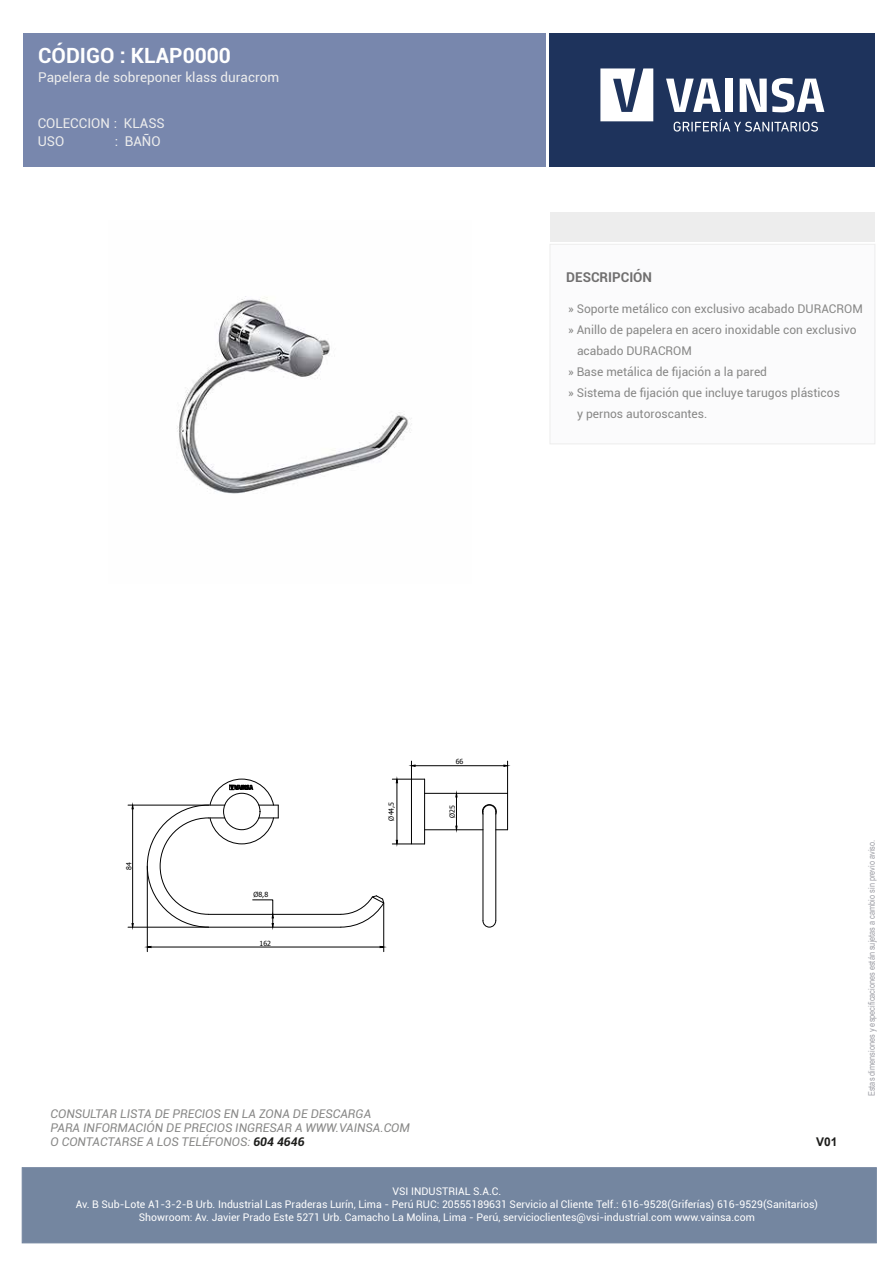
<style>
.page{position:relative;width:893px;height:1263px;background:#fff}
.page>*{position:absolute;margin:0;border:0;box-sizing:border-box;transform-origin:0 0}
.t1{font:700 21px "Roboto";color:#fff}
.t2{font:13.5px "Roboto";color:#ededed}
.t3{font:700 13.5px "Roboto";color:#706f6f}
.t4{font:12px "Roboto";color:#888887}
.t5{font:italic 12px/14.4px "Roboto";color:#888887}
.t6{font:700 12px "Arial";color:#1d1d1b}
.t7{font:10.5px/12.6px "Roboto";color:#fff;text-align:center}
.t8{font:9px "Arial Narrow";color:#9e9fa6}
.t9{font:7.05px "Tahoma";color:#000}
.s1{font-weight:700;color:#1d1d1b}
</style>
<div class="page">
<img style="left:177px;top:296px;width:235px;height:198px">
<div style="left:549px;top:34px;width:326px;height:133px;background:#1e335c"></div>
<svg style="left:600px;top:68px;width:53px;height:53px"></svg>
<svg style="left:666px;top:79px;width:55px;height:33px"></svg>
<div style="left:725px;top:79px;width:8px;height:33px;background:#fff"></div>
<svg style="left:740px;top:78px;width:84px;height:34px"></svg>
<svg style="left:674px;top:119px;width:144px;height:13px"></svg>
<div style="left:23px;top:34px;width:522px;height:133px;background:#7887ad"></div>
<div style="left:22px;top:1167px;width:854px;height:76px;background:#7486a0;border:1px solid #7486a0"></div>
<div style="left:550px;top:213px;width:325px;height:29px;background:#ededed"></div>
<div style="left:550px;top:244px;width:325px;height:200px;background:#fbfbfc;border:1px solid #ededed"></div>
<svg style="left:340px;top:895px;width:44px;height:32px"></svg>
<hr style="left:208px;top:914px;width:133px;height:1px;background:#000">
<hr style="left:208px;top:927px;width:133px;height:1px;background:#000">
<div style="left:411px;top:779px;width:14px;height:65px;border:1px solid #000"></div>
<svg style="left:482px;top:920px;width:14px;height:7px"></svg>
<hr style="left:496px;top:811px;width:1px;height:110px;background:#000">
<hr style="left:483px;top:811px;width:1px;height:110px;background:#000">
<hr style="left:397px;top:783px;width:1px;height:57px;background:#000">
<svg style="left:392px;top:839px;width:19px;height:6px"></svg>
<svg style="left:147px;top:779px;width:132px;height:149px"></svg>
<hr style="left:128px;top:805px;width:80px;height:1px;background:#000">
<hr style="left:128px;top:927px;width:80px;height:1px;background:#000">
<hr style="left:132px;top:809px;width:1px;height:114px;background:#000">
<svg style="left:131px;top:804px;width:3px;height:5px"></svg>
<svg style="left:131px;top:923px;width:3px;height:5px"></svg>
<svg style="left:424px;top:792px;width:84px;height:38px"></svg>
<hr style="left:507px;top:761px;width:1px;height:32px;background:#000">
<hr style="left:415px;top:765px;width:89px;height:1px;background:#000">
<svg style="left:392px;top:761px;width:24px;height:22px"></svg>
<svg style="left:503px;top:764px;width:5px;height:3px"></svg>
<hr style="left:147px;top:866px;width:1px;height:86px;background:#000">
<hr style="left:383px;top:903px;width:1px;height:49px;background:#000">
<hr style="left:151px;top:947px;width:229px;height:1px;background:#000">
<h1 class="t1" style="left:38px;top:41px;width:194px">CÓDIGO : KLAP0000</h1>
<p class="t2" style="left:38px;top:67px;width:243px">Papelera de sobreponer klass duracrom</p>
<p class="t2" style="left:38px;top:113px;width:129px">COLECCION : KLASS</p>
<p class="t2" style="left:38px;top:132px;width:28px">USO</p>
<p class="t2" style="left:115px;top:132px;width:47px">: BAÑO</p>
<p class="t3" style="left:566px;top:268px;width:87px">DESCRIPCIÓN</p>
<p class="t4" style="left:568px;top:300px;width:296px">» Soporte metálico con exclusivo acabado DURACROM</p>
<p class="t4" style="left:568px;top:321px;width:290px">» Anillo de papelera en acero inoxidable con exclusivo</p>
<p class="t4" style="left:577px;top:342px;width:116px">acabado DURACROM</p>
<p class="t4" style="left:568px;top:363px;width:201px">» Base metálica de fijación a la pared</p>
<p class="t4" style="left:568px;top:384px;width:273px">» Sistema de fijación que incluye tarugos plásticos</p>
<p class="t4" style="left:577px;top:405px;width:132px">y pernos autoroscantes.</p>
<p class="t9" style="left:124px;top:870px;width:9px;rotate:-90deg">84</p>
<p class="t9" style="left:254px;top:890px;width:16px">Ø8,8</p>
<p class="t9" style="left:260px;top:938px;width:13px">162</p>
<p class="t9" style="left:387px;top:821px;width:21px;rotate:-90deg">Ø44,5</p>
<p class="t9" style="left:456px;top:757px;width:9px">66</p>
<p class="t9" style="left:447px;top:818px;width:14px;rotate:-90deg">Ø25</p>
<p class="t5" style="left:51px;top:1105px;width:361px">CONSULTAR LISTA DE PRECIOS EN LA ZONA DE DESCARGA<br>PARA INFORMACIÓN DE PRECIOS INGRESAR A WWW.VAINSA.COM<br>O CONTACTARSE A LOS TELÉFONOS: <span class="s1">604 4646</span></p>
<p class="t6" style="left:816px;top:1134px;width:23px">V01</p>
<p class="t8" style="left:865px;top:1096px;width:258px;rotate:-90deg">Estas dimensiones y especificaciones están sujetas a cambio sin previo aviso.</p>
<p class="t7" style="left:76px;top:1185px;width:744px">VSI INDUSTRIAL S.A.C.<br>Av. B Sub-Lote A1-3-2-B Urb. Industrial Las Praderas Lurín, Lima - Perú RUC: 20555189631 Servicio al Cliente Telf.: 616-9528(Griferías) 616-9529(Sanitarios)<br>Showroom: Av. Javier Prado Este 5271 Urb. Camacho La Molina, Lima - Perú, servicioclientes@vsi-industrial.com www.vainsa.com</p>
</div>
